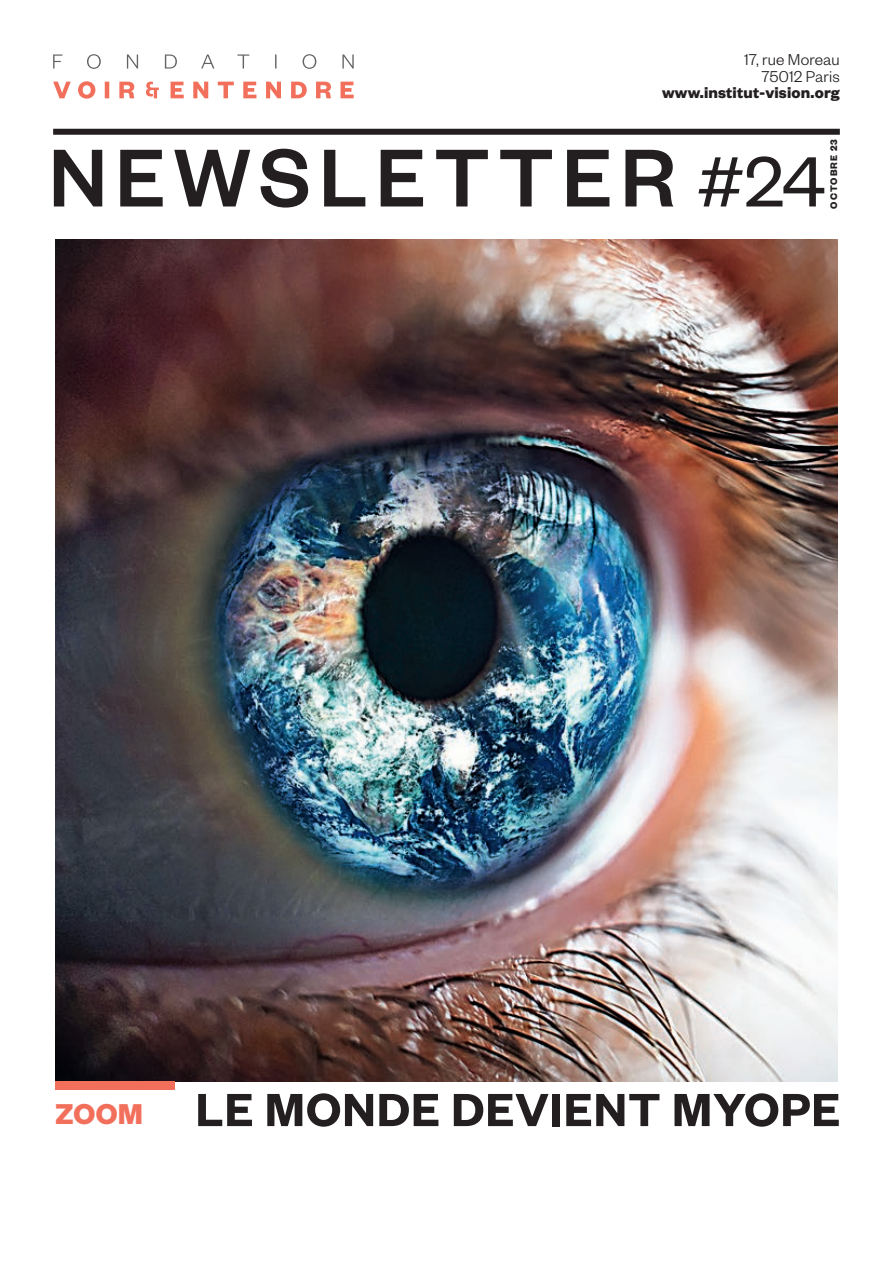
<style>
.page{position:relative;width:893px;height:1263px;background:#fff}
.page>*{position:absolute;margin:0;border:0;box-sizing:border-box;transform-origin:0 0}
.t1{font:500 90px "Founders Grotesk";letter-spacing:.09em;color:#231f20}
.t2{font:600 51px "Founders Grotesk";letter-spacing:.02em;color:#231f20}
.t3{font:700 17.25px "Founders Grotesk";letter-spacing:.01em;color:#231f20}
.t4{font:300 17.25px/17.2px "Founders Grotesk";letter-spacing:.01em;color:#231f20;text-align:right}
.t5{font:700 10.5px "Founders Grotesk";letter-spacing:.1em;color:#231f20}
.s1{font-weight:400;font-size:78px}
.s2{font-weight:700;font-size:31.5px;color:#f26f5b}
</style>
<div class="page">
<svg style="left:53px;top:54px;width:301px;height:15px"></svg>
<svg style="left:53px;top:81px;width:301px;height:18px"></svg>
<div style="left:53px;top:129px;width:787px;height:6px;background:#231f20"></div>
<img style="left:55px;top:239px;width:783px;height:842px">
<div style="left:55px;top:1081px;width:119px;height:9px;background:#f26f5b"></div>
<p class="t4" style="left:744px;top:50px;width:97px">17, rue Moreau<br>75012 Paris</p>
<p class="t3" style="left:662px;top:82px;width:179px">www.institut-vision.org</p>
<h1 class="t1" style="left:49px;top:122px;width:777px">NEWSLETTER <span class="s1">#24</span></h1>
<p class="t5" style="left:827px;top:209px;width:71px;rotate:-90deg">OCTOBRE 23</p>
<h2 class="t2" style="left:55px;top:1077px;width:786px"><span class="s2">ZOOM</span> LE MONDE DEVIENT MYOPE</h2>
</div>
